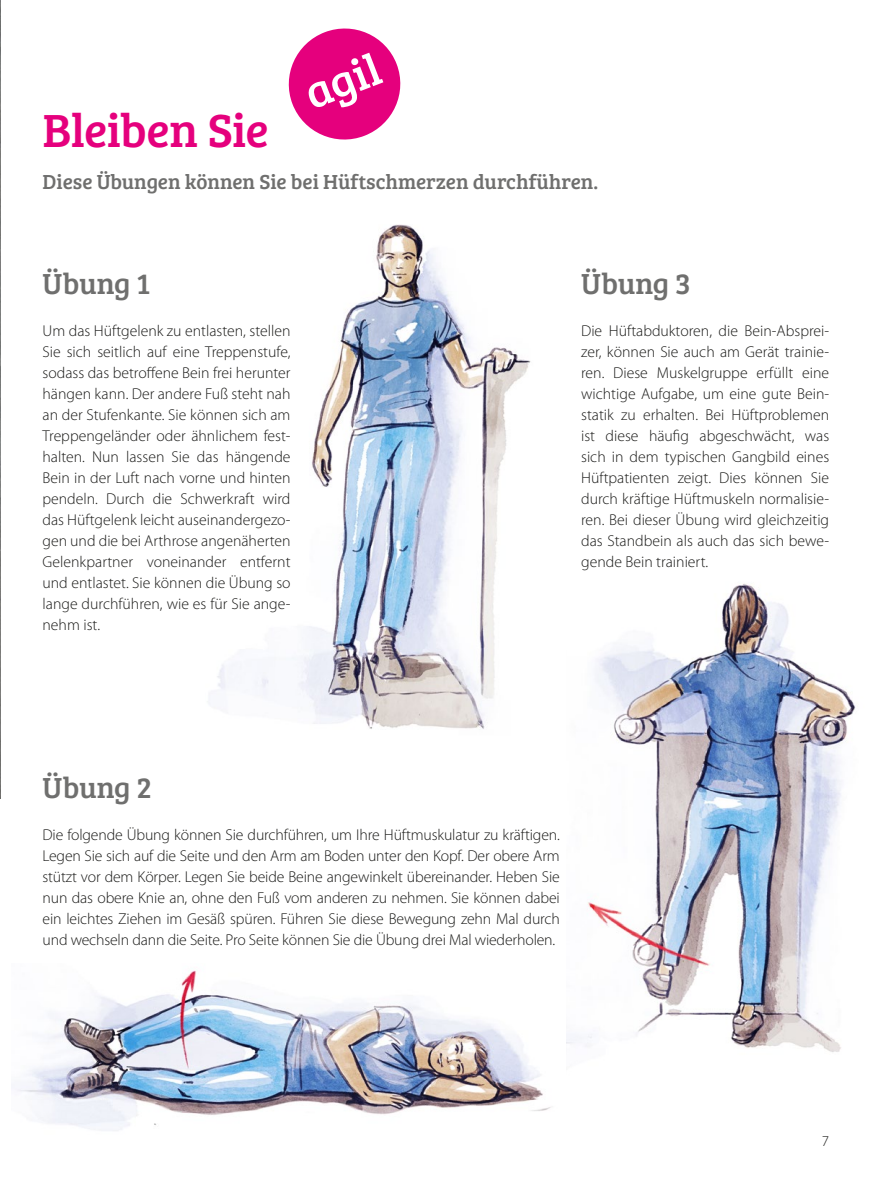
<style>
.page{position:relative;width:893px;height:1191px;background:#fff}
.page>*{position:absolute;margin:0;border:0;box-sizing:border-box;transform-origin:0 0}
.I_h1_pink{font:48px "Bree Serif";letter-spacing:-.015em;color:#e5007d}
.Ball{font:45.9px "Bree Serif";color:#fff}
.I_h2_grau{font:30px "Bree Serif";letter-spacing:-.005em;color:#6f6f6e}
.Intro{font:21px "Bree Serif";color:#6f6f6e}
.Copy_ohne_einzug{font:300 15.75px/21px "Myriad Pro";color:#1a1a18;text-align:justify}
.t1{font:300 15px "Myriad Pro";color:#1a1a18}
</style>
<div class="page">
<img style="left:0;top:0;width:1px;height:798px">
<img style="left:209px;top:224px;width:322px;height:505px">
<img style="left:17px;top:970px;width:534px;height:161px">
<img style="left:566px;top:583px;width:290px;height:469px">
<svg style="left:288px;top:28px;width:113px;height:112px"></svg>
<p class="I_h1_pink" style="left:43px;top:95px;width:228px">Bleiben Sie</p>
<p class="Ball" style="left:294px;top:63px;width:79px;rotate:-21deg">agil</p>
<p class="Intro" style="left:43px;top:166px;width:557px">Diese Übungen können Sie bei Hüftschmerzen durchführen.</p>
<p class="I_h2_grau" style="left:43px;top:262px;width:109px">Übung 1</p>
<p class="Copy_ohne_einzug" style="left:43px;top:320px;width:250px">Um das Hüftgelenk zu entlasten, stellen Sie sich seitlich auf eine Treppenstufe, sodass das betroffene Bein frei herunter hängen kann. Der andere Fuß steht nah an der Stufenkante. Sie können sich am Treppengeländer oder ähnlichem fest&shy;halten. Nun lassen Sie das hängende Bein in der Luft nach vorne und hinten pendeln. Durch die Schwerkraft wird das Hüftgelenk leicht auseinandergezo&shy;gen und die bei Arthrose angenäherten Gelenkpartner voneinander entfernt und entlastet. Sie können die Übung so lange durchführen, wie es für Sie ange&shy;nehm ist.</p>
<p class="I_h2_grau" style="left:581px;top:262px;width:111px">Übung 3</p>
<p class="Copy_ohne_einzug" style="left:581px;top:320px;width:250px">Die Hüftabduktoren, die Bein-Absprei&shy;zer, können Sie auch am Gerät trainie&shy;ren. Diese Muskelgruppe erfüllt eine wichtige Aufgabe, um eine gute Bein&shy;statik zu erhalten. Bei Hüftproblemen ist diese häufig abgeschwächt, was sich in dem typischen Gangbild eines Hüftpatienten zeigt. Dies können Sie durch kräftige Hüftmuskeln normalisie&shy;ren. Bei dieser Übung wird gleichzeitig das Standbein als auch das sich bewe&shy;gende Bein trainiert.</p>
<p class="I_h2_grau" style="left:43px;top:766px;width:111px">Übung 2</p>
<p class="Copy_ohne_einzug" style="left:43px;top:824px;width:519px">Die folgende Übung können Sie durchführen, um Ihre Hüftmuskulatur zu kräftigen.<br>Legen Sie sich auf die Seite und den Arm am Boden unter den Kopf. Der obere Arm stützt vor dem Körper. Legen Sie beide Beine angewinkelt übereinander. Heben Sie nun das obere Knie an, ohne den Fuß vom anderen zu nehmen. Sie können dabei ein leichtes Ziehen im Gesäß spüren. Führen Sie diese Bewegung zehn Mal durch und wechseln dann die Seite. Pro Seite können Sie die Übung drei Mal wiederholen.</p>
<p class="t1" style="left:822px;top:1131px;width:9px">7</p>
</div>
